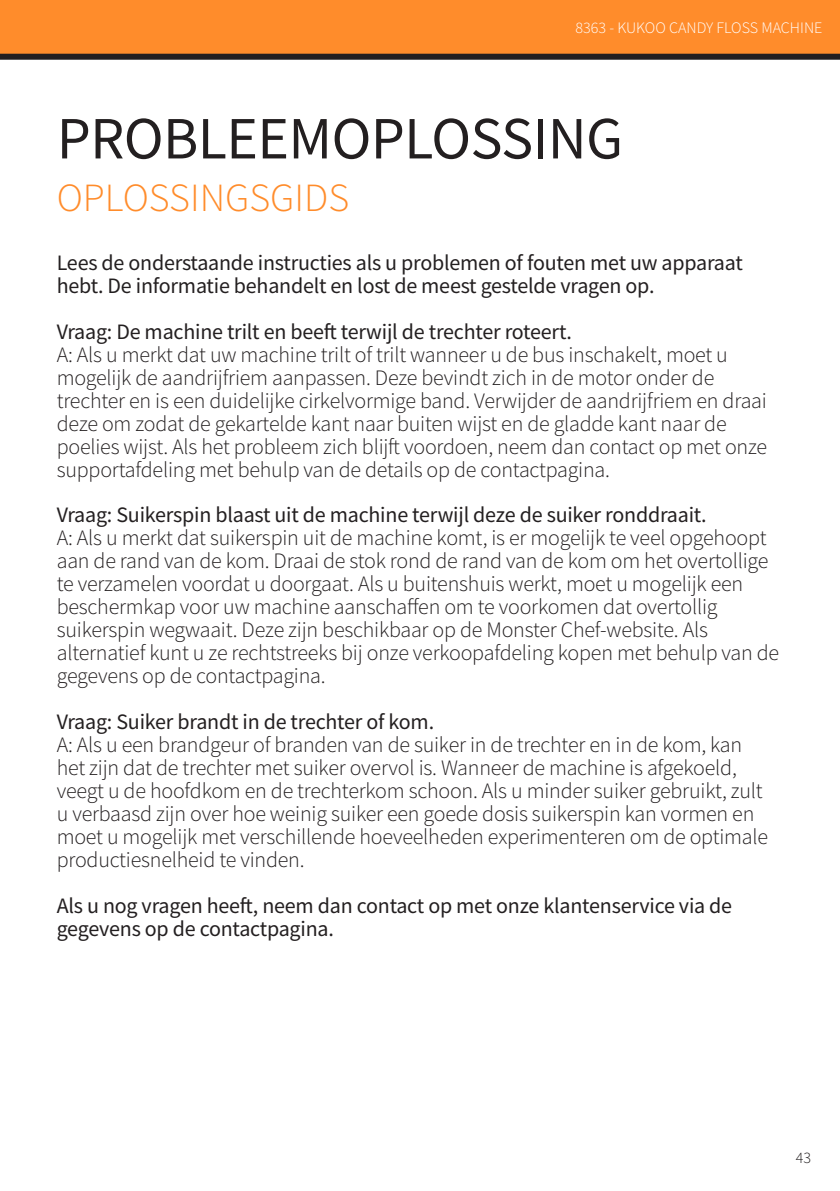
<style>
.page{position:relative;width:840px;height:1191px;background:#fff}
.page>*{position:absolute;margin:0;border:0;box-sizing:border-box;transform-origin:0 0}
.t1{font:60px "Source Sans Pro";letter-spacing:-.01em;color:#231f20}
.t2{font:300 40px "Source Sans Pro";color:#ff8c2b}
.t3{font:300 22px/23px "Source Sans Pro";letter-spacing:-.01em;color:#231f20}
.t4{font:22px/23px "Source Sans Pro";letter-spacing:-.01em;color:#231f20}
.t5{font:300 16px "Source Sans Pro";color:#fff}
.t6{font:300 16px "Source Sans Pro";color:#231f20}
</style>
<div class="page">
<div style="left:0;top:0;width:839px;height:57px;background:#ff8c2b"></div>
<div style="left:0;top:54px;width:839px;height:6px;background:#231f20"></div>
<p class="t5" style="left:575px;top:18px;width:248px">8363 - KUKOO CANDY FLOSS MACHINE</p>
<p class="t1" style="left:57px;top:100px;width:567px">PROBLEEMOPLOSSING</p>
<p class="t2" style="left:57px;top:173px;width:294px">OPLOSSINGSGIDS</p>
<p class="t4" style="left:57px;top:251px;width:687px">Lees de onderstaande instructies als u problemen of fouten met uw apparaat hebt. De informatie behandelt en lost de meest gestelde vragen op.</p>
<p class="t4" style="left:57px;top:319px;width:516px">Vraag: De machine trilt en beeft terwijl de trechter roteert.</p>
<p class="t3" style="left:57px;top:343px;width:711px">A: Als u merkt dat uw machine trilt of trilt wanneer u de bus inschakelt, moet u mogelijk de aandrijfriem aanpassen. Deze bevindt zich in de motor onder de trechter en is een duidelijke cirkelvormige band. Verwijder de aandrijfriem en draai deze om zodat de gekartelde kant naar buiten wijst en de gladde kant naar de poelies wijst. Als het probleem zich blijft voordoen, neem dan contact op met onze supportafdeling met behulp van de details op de contactpagina.</p>
<p class="t4" style="left:57px;top:503px;width:651px">Vraag: Suikerspin blaast uit de machine terwijl deze de suiker ronddraait.</p>
<p class="t3" style="left:57px;top:526px;width:723px">A: Als u merkt dat suikerspin uit de machine komt, is er mogelijk te veel opgehoopt aan de rand van de kom. Draai de stok rond de rand van de kom om het overtollige te verzamelen voordat u doorgaat. Als u buitenshuis werkt, moet u mogelijk een beschermkap voor uw machine aanschaffen om te voorkomen dat overtollig suikerspin wegwaait. Deze zijn beschikbaar op de Monster Chef-website. Als alternatief kunt u ze rechtstreeks bij onze verkoopafdeling kopen met behulp van de gegevens op de contactpagina.</p>
<p class="t4" style="left:57px;top:710px;width:378px">Vraag: Suiker brandt in de trechter of kom.</p>
<p class="t3" style="left:57px;top:733px;width:712px">A: Als u een brandgeur of branden van de suiker in de trechter en in de kom, kan het zijn dat de trechter met suiker overvol is. Wanneer de machine is afgekoeld, veegt u de hoofdkom en de trechterkom schoon. Als u minder suiker gebruikt, zult u verbaasd zijn over hoe weinig suiker een goede dosis suikerspin kan vormen en moet u mogelijk met verschillende hoeveelheden experimenteren om de optimale productiesnelheid te vinden.</p>
<p class="t4" style="left:57px;top:894px;width:676px">Als u nog vragen heeft, neem dan contact op met onze klantenservice via de gegevens op de contactpagina.</p>
<p class="t6" style="left:795px;top:1147px;width:17px">43</p>
</div>
